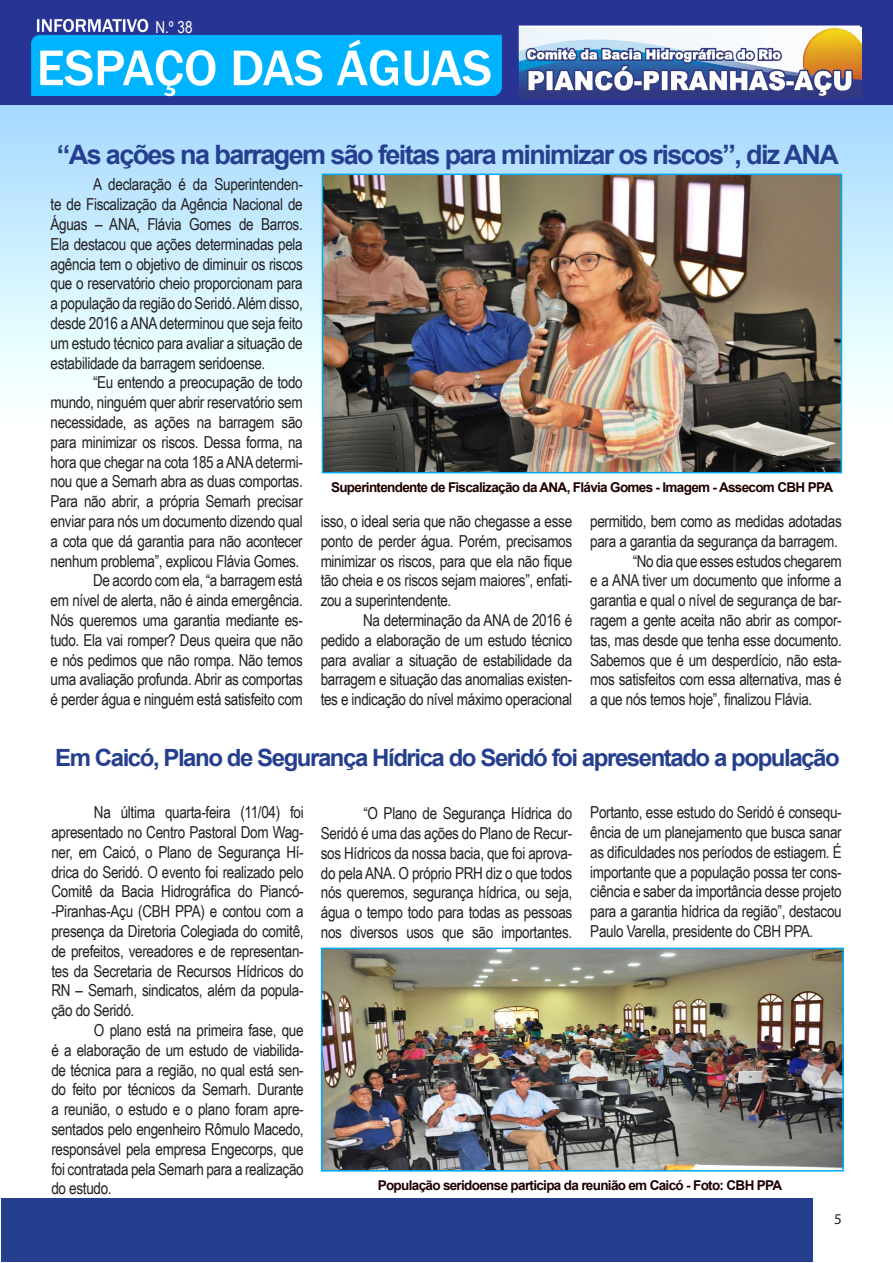
<style>
.page{position:relative;width:893px;height:1263px;background:#fff}
.page>*{position:absolute;margin:0;border:0;box-sizing:border-box;transform-origin:0 0}
.t1{font:700 26.7px "Arial";letter-spacing:-.06em;color:#253f8e}
.t2{font:700 23.7px "Arial";letter-spacing:-.06em;color:#253f8e}
.Corpo_do_Texto{font:16.5px/19.8px "Arial Narrow";letter-spacing:-.02em;color:#231f20;text-align:justify}
.t3{font:16.5px "Arial Narrow";color:#fff}
.t4{font:15px "Myriad Pro";color:#231f20}
.t5{font:700 13.5px "Arial";letter-spacing:-.05em;color:#1f0000}
</style>
<div class="page">
<div style="left:1px;top:1198px;width:811px;height:64px;background:#253f8e"></div>
<img style="left:0;top:0;width:893px;height:1163px">
<img style="left:520px;top:28px;width:342px;height:70px">
<img style="left:324px;top:950px;width:517px;height:218px">
<div style="left:321px;top:947px;width:523px;height:224px;border:2px solid #00a9f9"></div>
<img style="left:325px;top:177px;width:514px;height:293px">
<div style="left:322px;top:174px;width:520px;height:299px;border:2px solid #00a9f9"></div>
<p class="t3" style="left:155px;top:15px;width:39px">N.º 38</p>
<p class="t1" style="left:57px;top:137px;width:783px">“As ações na barragem são feitas para minimizar os riscos”, diz ANA</p>
<p class="Corpo_do_Texto" style="left:51px;top:174px;width:254px;text-indent:43px">A declaração é da Superintenden&shy;te de Fiscalização da Agência Nacional de Águas – ANA, Flávia Gomes de Barros.<br>Ela destacou que ações determinadas pela agência tem o objetivo de diminuir os riscos que o reservatório cheio proporcionam para a população da região do Seridó. Além disso, desde 2016 a ANA determinou que seja feito um estudo técnico para avaliar a situação de estabilidade da barragem seridoense.</p>
<p class="Corpo_do_Texto" style="left:51px;top:372px;width:254px;text-indent:43px">“Eu entendo a preocupação de todo mundo, ninguém quer abrir reservatório sem necessidade, as ações na barragem são para minimizar os riscos. Dessa forma, na hora que chegar na cota 185 a ANA determi&shy;nou que a Semarh abra as duas comportas.<br>Para não abrir, a própria Semarh precisar enviar para nós um documento dizendo qual a cota que dá garantia para não acontecer nenhum problema”, explicou Flávia Gomes.</p>
<p class="Corpo_do_Texto" style="left:51px;top:570px;width:254px;text-indent:43px">De acordo com ela, “a barragem está em nível de alerta, não é ainda emergência.<br>Nós queremos uma garantia mediante es&shy;tudo. Ela vai romper? Deus queira que não e nós pedimos que não rompa. Não temos uma avaliação profunda. Abrir as comportas é perder água e ninguém está satisfeito com</p>
<p class="t5" style="left:331px;top:478px;width:504px">Superintendente de Fiscalização da ANA, Flávia Gomes - Imagem - Assecom CBH PPA</p>
<p class="Corpo_do_Texto" style="left:321px;top:511px;width:253px">isso, o ideal seria que não chegasse a esse ponto de perder água. Porém, precisamos minimizar os riscos, para que ela não fique tão cheia e os riscos sejam maiores”, enfati&shy;zou a superintendente.</p>
<p class="Corpo_do_Texto" style="left:321px;top:610px;width:253px;text-indent:43px">Na determinação da ANA de 2016 é pedido a elaboração de um estudo técnico para avaliar a situação de estabilidade da barragem e situação das anomalias existen&shy;tes e indicação do nível máximo operacional</p>
<p class="Corpo_do_Texto" style="left:590px;top:511px;width:253px">permitido, bem como as medidas adotadas para a garantia da segurança da barragem.</p>
<p class="Corpo_do_Texto" style="left:590px;top:550px;width:253px;text-indent:43px">“No dia que esses estudos chegarem e a ANA tiver um documento que informe a garantia e qual o nível de segurança de bar&shy;ragem a gente aceita não abrir as compor&shy;tas, mas desde que tenha esse documento.<br>Sabemos que é um desperdício, não esta&shy;mos satisfeitos com essa alternativa, mas é a que nós temos hoje”, finalizou Flávia.</p>
<p class="t2" style="left:55px;top:741px;width:786px">Em Caicó, Plano de Segurança Hídrica do Seridó foi apresentado a população</p>
<p class="Corpo_do_Texto" style="left:51px;top:802px;width:254px;text-indent:43px">Na última quarta-feira (11/04) foi apresentado no Centro Pastoral Dom Wag&shy;ner, em Caicó, o Plano de Segurança Hí&shy;drica do Seridó. O evento foi realizado pelo Comitê da Bacia Hidrográfica do Piancó--Piranhas-Açu (CBH PPA) e contou com a presença da Diretoria Colegiada do comitê, de prefeitos, vereadores e de representan&shy;tes da Secretaria de Recursos Hídricos do RN – Semarh, sindicatos, além da popula&shy;ção do Seridó.</p>
<p class="Corpo_do_Texto" style="left:51px;top:1020px;width:254px;text-indent:43px">O plano está na primeira fase, que é a elaboração de um estudo de viabilida&shy;de técnica para a região, no qual está sen&shy;do feito por técnicos da Semarh. Durante a reunião, o estudo e o plano foram apre&shy;sentados pelo engenheiro Rômulo Macedo, responsável pela empresa Engecorps, que foi contratada pela Semarh para a realização do estudo.</p>
<p class="Corpo_do_Texto" style="left:321px;top:803px;width:253px;text-indent:43px">“O Plano de Segurança Hídrica do Seridó é uma das ações do Plano de Recur&shy;sos Hídricos da nossa bacia, que foi aprova&shy;do pela ANA. O próprio PRH diz o que todos nós queremos, segurança hídrica, ou seja, água o tempo todo para todas as pessoas nos diversos usos que são importantes.</p>
<p class="Corpo_do_Texto" style="left:590px;top:802px;width:253px">Portanto, esse estudo do Seridó é consequ&shy;ência de um planejamento que busca sanar as dificuldades nos períodos de estiagem. É importante que a população possa ter cons&shy;ciência e saber da importância desse projeto para a garantia hídrica da região”, destacou Paulo Varella, presidente do CBH PPA.</p>
<p class="t5" style="left:378px;top:1176px;width:406px">População seridoense participa da reunião em Caicó - Foto: CBH PPA</p>
<p class="t4" style="left:834px;top:1209px;width:9px">5</p>
</div>
